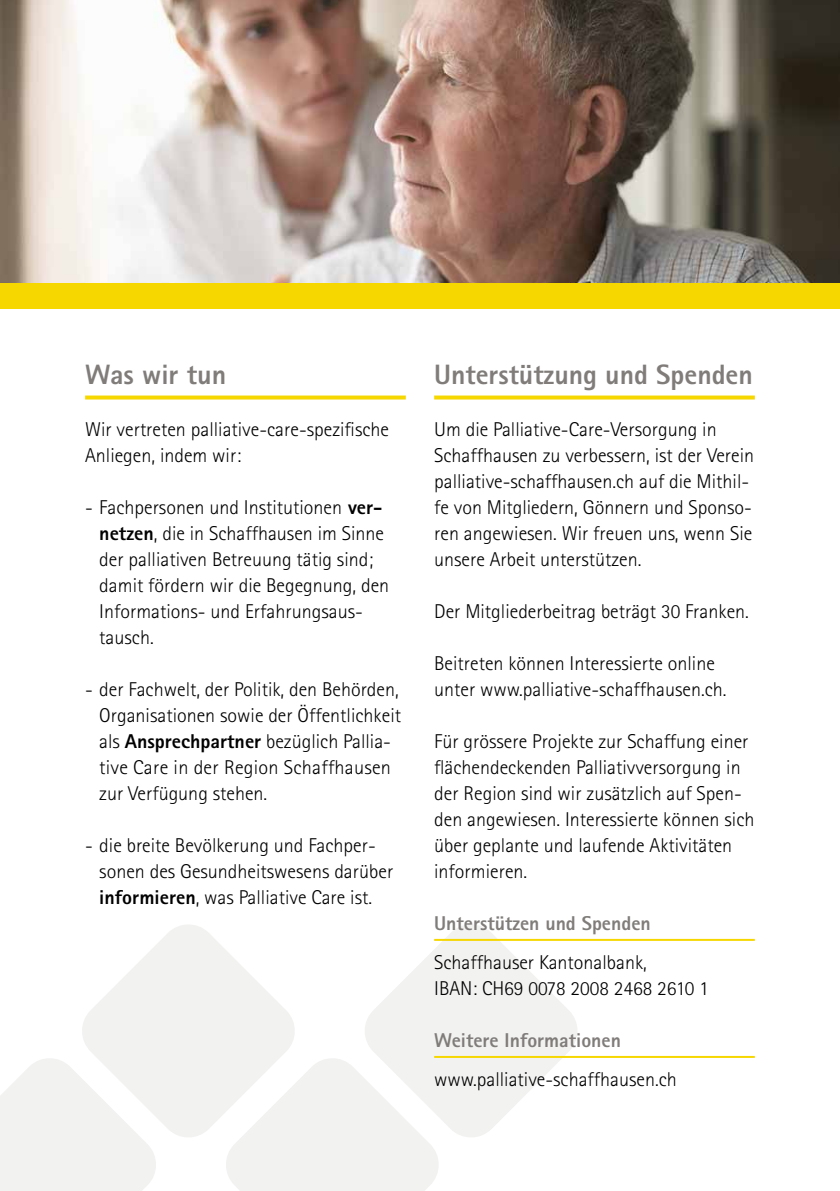
<style>
.page{position:relative;width:840px;height:1191px;background:#fff}
.page>*{position:absolute;margin:0;border:0;box-sizing:border-box;transform-origin:0 0}
.t1{font:800 28px "Rotis Sans Serif";color:#7f7c7a}
.t2{font:300 20px/26px "Rotis Sans Serif";color:#000}
.t3{font:800 20px "Rotis Sans Serif";color:#7f7c7a}
.s1{font-weight:800}
</style>
<div class="page">
<img style="left:0;top:0;width:839px;height:283px">
<div style="left:0;top:1059px;width:156px;height:132px;background:#f2f2f1"></div>
<svg style="left:79px;top:925px;width:216px;height:215px;fill:#f2f2f1"></svg>
<svg style="left:223px;top:1055px;width:215px;height:136px"></svg>
<svg style="left:361px;top:925px;width:219px;height:215px;fill:#f2f2f1"></svg>
<div style="left:0;top:283px;width:839px;height:26px;background:#f6d700"></div>
<svg style="left:85px;top:395px;width:320px;height:4px"></svg>
<svg style="left:434px;top:395px;width:320px;height:4px"></svg>
<hr style="left:434px;top:939px;width:320px;height:2px;background:#f6d700">
<hr style="left:434px;top:1056px;width:320px;height:2px;background:#f6d700">
<h1 class="t1" style="left:85px;top:357px;width:142px">Was wir tun</h1>
<p class="t2" style="left:85px;top:416px;width:305px">Wir vertreten palliative-care-spezifische<br>Anliegen, indem wir:</p>
<p class="t2" style="left:99px;top:494px;width:291px;text-indent:-14px">- Fachpersonen und Institutionen <span class="s1">ver&shy;netzen</span>, die in Schaffhausen im Sinne der palliativen Betreuung tätig sind; damit fördern wir die Begegnung, den<br>Informations- und Erfahrungsaus&shy;tausch.</p>
<p class="t2" style="left:99px;top:676px;width:303px;text-indent:-14px">- der Fachwelt, der Politik, den Behörden, Organisationen sowie der Öffentlichkeit als <span class="s1">Ansprechpartner</span> bezüglich Pallia&shy;tive Care in der Region Schaffhausen zur Verfügung stehen.</p>
<p class="t2" style="left:99px;top:832px;width:295px;text-indent:-14px">- die breite Bevölkerung und Fachper&shy;sonen des Gesundheitswesens darüber <span class="s1">informieren</span>, was Palliative Care ist.</p>
<h1 class="t1" style="left:434px;top:357px;width:320px">Unterstützung und Spenden</h1>
<p class="t2" style="left:434px;top:416px;width:321px">Um die Palliative-Care-Versorgung in Schaffhausen zu verbessern, ist der Verein palliative-schaffhausen.ch auf die Mithil&shy;fe von Mitgliedern, Gönnern und Sponso&shy;ren angewiesen. Wir freuen uns, wenn Sie unsere Arbeit unterstützen.</p>
<p class="t2" style="left:434px;top:598px;width:316px">Der Mitgliederbeitrag beträgt 30 Franken.</p>
<p class="t2" style="left:434px;top:650px;width:294px">Beitreten können Interessierte online unter www.palliative-schaffhausen.ch.</p>
<p class="t2" style="left:434px;top:728px;width:321px">Für grössere Projekte zur Schaffung einer flächendeckenden Palliativversorgung in der Region sind wir zusätzlich auf Spen&shy;den angewiesen. Interessierte können sich über geplante und laufende Aktivitäten informieren.</p>
<p class="t3" style="left:434px;top:911px;width:218px">Unterstützen und Spenden</p>
<p class="t2" style="left:434px;top:949px;width:276px">Schaffhauser Kantonalbank,<br>IBAN: CH69 0078 2008 2468 2610 1</p>
<p class="t3" style="left:434px;top:1028px;width:188px">Weitere Informationen</p>
<p class="t2" style="left:434px;top:1066px;width:244px">www.palliative-schaffhausen.ch</p>
</div>
